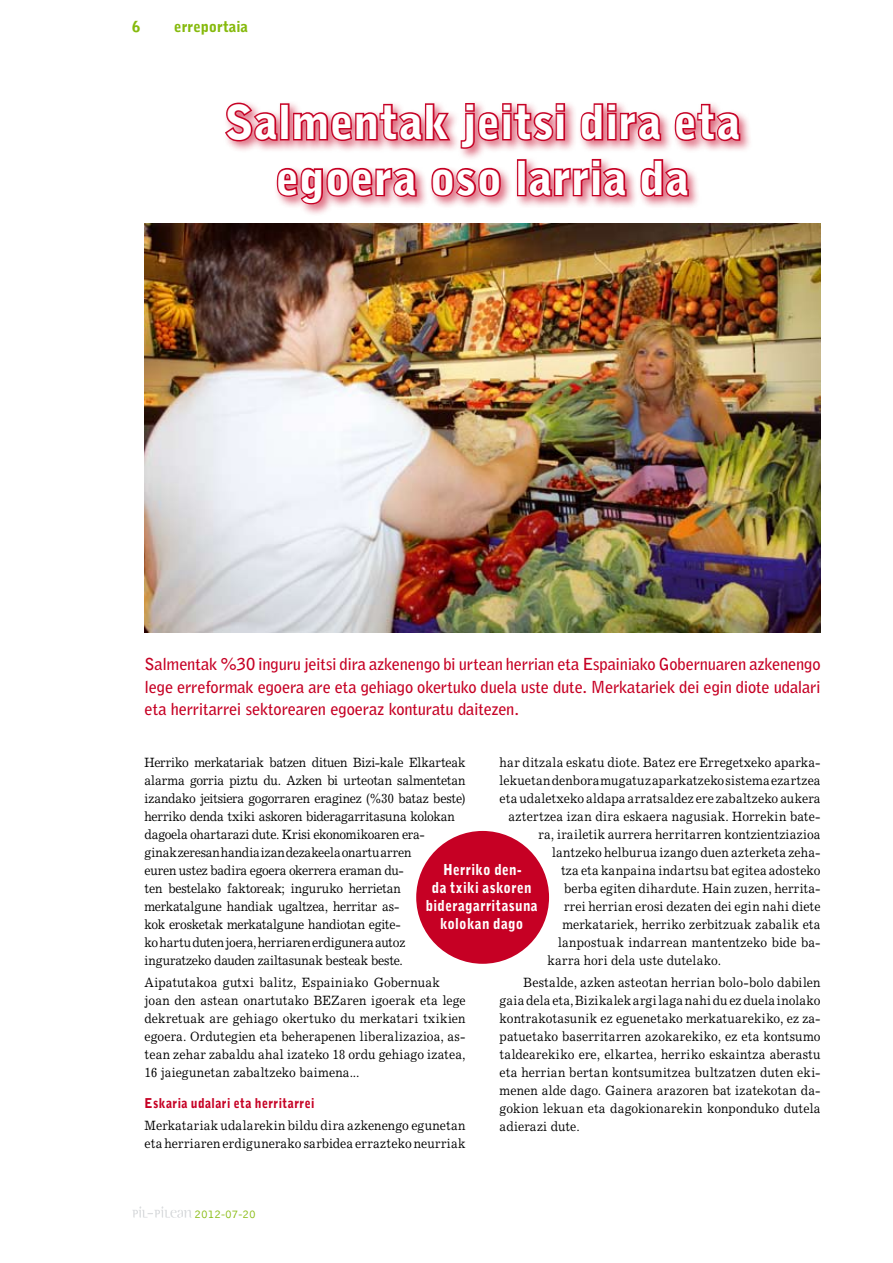
<style>
.page{position:relative;width:893px;height:1263px;background:#fff}
.page>*{position:absolute;margin:0;border:0;box-sizing:border-box;transform-origin:0 0}
.t1{font:900 46.5px/55.8px "Bell Gothic Std";letter-spacing:.01em;color:#fff;text-align:center}
.t2{font:700 16.5px/22.5px "Bell Gothic Std";letter-spacing:-.015em;color:#c60024;text-align:justify}
.t3{font:900 15px/18px "Bell Gothic Std";letter-spacing:.025em;color:#fff;text-align:center;scale:.9 1}
.t4{font:900 15px "Bell Gothic Std";color:#86ba0d}
.t5{font:13.5px/18px "Excelsior";color:#000;scale:.9 1}
.t6{font:13.5px "Excelsior";letter-spacing:.02em;color:#000;scale:.9 1}
.t7{font:900 13.5px "Bell Gothic Std";letter-spacing:.035em;color:#c60024;scale:.9 1}
.t8{font:300 12px "Bell Gothic";color:#86ba0d}
</style>
<div class="page">
<div style="left:221px;top:99px;width:672px;height:145px;background:#c60024;opacity:.6"></div>
<svg style="left:223px;top:101px;width:56px;height:42px"></svg>
<div style="left:280px;top:103px;width:9px;height:37px;border:3px solid #c60024"></div>
<svg style="left:292px;top:102px;width:161px;height:41px"></svg>
<svg style="left:459px;top:101px;width:108px;height:49px"></svg>
<svg style="left:579px;top:102px;width:84px;height:41px"></svg>
<svg style="left:672px;top:102px;width:70px;height:41px"></svg>
<svg style="left:274px;top:165px;width:144px;height:41px;background:#e0778a"></svg>
<svg style="left:430px;top:165px;width:73px;height:34px;background:#de6d81"></svg>
<div style="left:517px;top:159px;width:9px;height:37px;border:3px solid #c60024"></div>
<svg style="left:526px;top:157px;width:102px;height:41px"></svg>
<svg style="left:639px;top:158px;width:51px;height:40px"></svg>
<img style="left:145px;top:224px;width:676px;height:408px">
<div style="left:416px;top:831px;width:133px;height:133px;background:#c60024;border-radius:50%"></div>
<svg style="left:132px;top:1206px;width:60px;height:12px"></svg>
<p class="t4" style="left:132px;top:18px;width:10px">6</p>
<p class="t4" style="left:174px;top:18px;width:75px">erreportaia</p>
<h1 class="t1" style="left:225px;top:95px;width:517px">Salmentak jeitsi dira eta egoera oso larria da</h1>
<p class="t2" style="left:145px;top:653px;width:678px">Salmentak %30 inguru jeitsi dira azkenengo bi urtean herrian eta Espainiako Gobernuaren azkenengo lege erreformak egoera are eta gehiago okertuko duela uste dute. Merkatariek dei egin diote udalari eta herritarrei sektorearen egoeraz konturatu daitezen.</p>
<p class="t5" style="left:145px;top:753px;width:358px">Herriko merkatariak batzen dituen Bizi-kale Elkarteak alarma gorria piztu du. Azken bi urteotan salmentetan izandako jeitsiera gogorraren eraginez (%30 bataz beste) herriko denda txiki askoren bideragarritasuna kolokan dagoela ohartarazi dute. Krisi ekonomikoaren era-<br>ginak zeresan handia izan dezakeela onartu arren<br>euren ustez badira egoera okerrera eraman du-<br>ten bestelako faktoreak; inguruko herrietan merkatalgune handiak ugaltzea, herritar as-<br>kok erosketak merkatalgune handiotan egite-<br>ko hartu duten joera, herriaren erdigunera autoz inguratzeko dauden zailtasunak besteak beste.</p>
<p class="t5" style="left:145px;top:974px;width:358px">Aipatutakoa gutxi balitz, Espainiako Gobernuak joan den astean onartutako BEZaren igoerak eta lege dekretuak are gehiago okertuko du merkatari txikien egoera. Ordutegien eta beherapenen liberalizazioa, as&shy;tean zehar zabaldu ahal izateko 18 ordu gehiago izatea, 16 jaiegunetan zabaltzeko baimena...</p>
<p class="t7" style="left:145px;top:1095px;width:190px">Eskaria udalari eta herritarrei</p>
<p class="t5" style="left:145px;top:1116px;width:358px">Merkatariak udalarekin bildu dira azkenengo egunetan eta herriaren erdigunerako sarbidea errazteko neurriak</p>
<p class="t5" style="left:500px;top:753px;width:358px">har ditzala eskatu diote. Batez ere Erregetxeko aparka-</p>
<p class="t5" style="left:500px;top:771px;width:358px">lekuetan denbora mugatuz aparkatzeko sistema ezartzea</p>
<p class="t5" style="left:500px;top:789px;width:358px">eta udaletxeko aldapa arratsaldez ere zabaltzeko aukera</p>
<p class="t5" style="left:508px;top:807px;width:348px">aztertzea izan dira eskaera nagusiak. Horrekin bate-</p>
<p class="t6" style="left:538px;top:826px;width:315px">ra, irailetik aurrera herritarren kontzientziazioa</p>
<p class="t5" style="left:552px;top:843px;width:300px">lantzeko helburua izango duen azterketa zeha-</p>
<p class="t5" style="left:561px;top:861px;width:290px">tza eta kanpaina indartsu bat egitea adosteko</p>
<p class="t6" style="left:564px;top:880px;width:287px">berba egiten dihardute. Hain zuzen, herrita-</p>
<p class="t5" style="left:564px;top:897px;width:287px">rrei herrian erosi dezaten dei egin nahi diete</p>
<p class="t6" style="left:562px;top:916px;width:288px">merkatariek, herriko zerbitzuak zabalik eta</p>
<p class="t5" style="left:558px;top:933px;width:293px">lanpostuak indarrean mantentzeko bide ba-</p>
<p class="t5" style="left:547px;top:951px;width:194px">karra hori dela uste dutelako.</p>
<p class="t5" style="left:500px;top:973px;width:358px;text-align:justify;text-indent:24px">Bestalde, azken asteotan herrian bolo-bolo dabilen gaia dela eta, Bizikalek argi laga nahi du ez duela inolako kontrakotasunik ez eguenetako merkatuarekiko, ez za&shy;patuetako baserritarren azokarekiko, ez eta kontsumo taldearekiko ere, elkartea, herriko eskaintza aberastu eta herrian bertan kontsumitzea bultzatzen duten eki&shy;menen alde dago. Gainera arazoren bat izatekotan da&shy;gokion lekuan eta dagokionarekin konponduko dutela adierazi dute.</p>
<p class="t3" style="left:426px;top:861px;width:126px">Herriko den-<br>da txiki askoren bideragarritasuna kolokan dago</p>
<p class="t8" style="left:195px;top:1207px;width:63px">2012-07-20</p>
</div>
